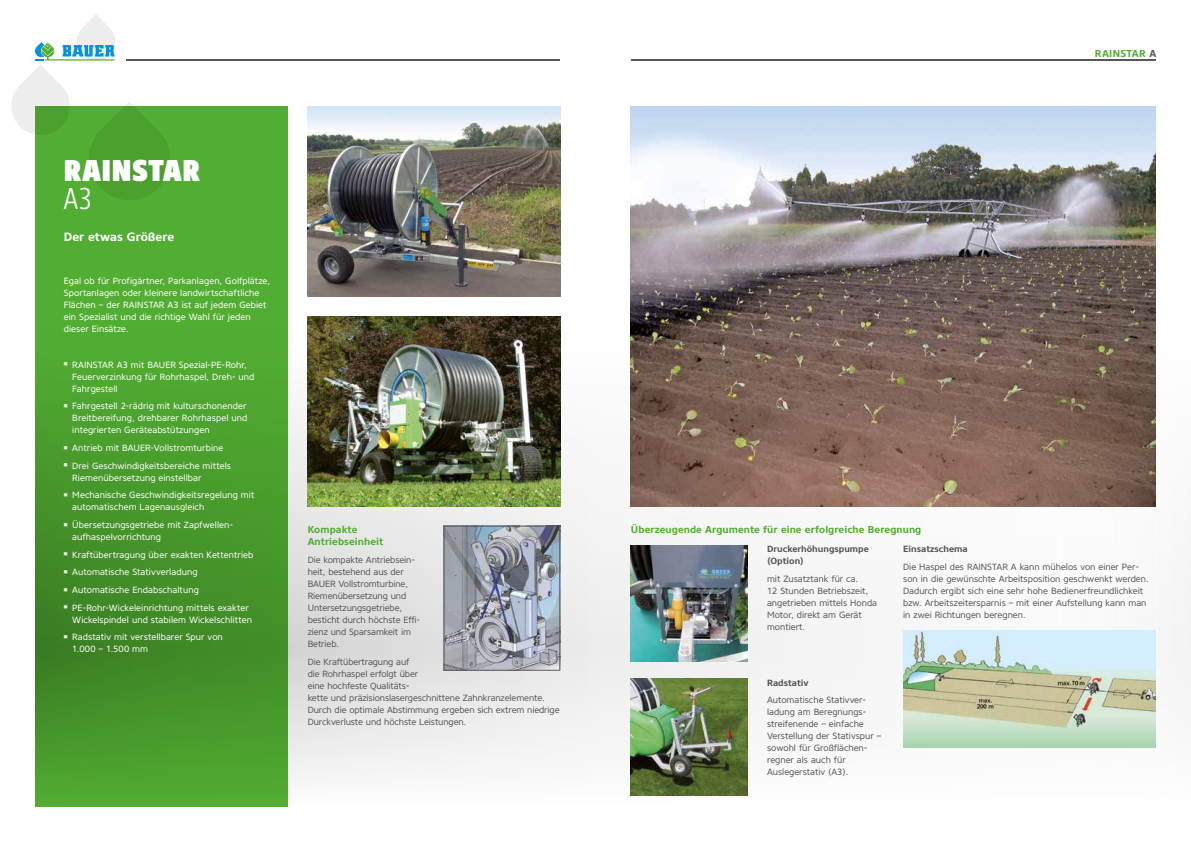
<style>
.page{position:relative;width:1191px;height:842px;background:#fff}
.page>*{position:absolute;margin:0;border:0;box-sizing:border-box;transform-origin:0 0}
.t1{font:900 30px "Core Sans NR97 Cn";letter-spacing:.015em;color:#fff}
.t2{font:300 30px "Core Sans NR37 Cn";color:#fff}
.t3{font:700 12px "Core Sans NR65";color:#fff}
.t4{font:700 10px "Core Sans NR65";letter-spacing:.005em;color:#52ae32}
.t5{font:700 10px "Core Sans NR65";letter-spacing:.025em;color:#52ae32}
.t6{font:9px/12px "Core Sans NR45";letter-spacing:-.005em;color:#575756}
.t7{font:9px/12px "Core Sans NR45";letter-spacing:.01em;color:#fff}
.t8{font:700 9px/12px "Core Sans NR65";color:#575756}
.s1{color:#575756}
</style>
<div class="page">
<div style="left:28px;top:320px;width:1163px;height:487px;background:#575756;opacity:.16"></div>
<svg style="left:35px;top:106px;width:253px;height:700px;background:#4a9f2d"></svg>
<img style="left:631px;top:679px;width:116px;height:116px">
<img style="left:631px;top:546px;width:116px;height:116px">
<img style="left:903px;top:631px;width:252px;height:116px">
<img style="left:308px;top:106px;width:252px;height:190px">
<img style="left:308px;top:316px;width:252px;height:190px">
<img style="left:631px;top:106px;width:524px;height:400px">
<hr style="left:126px;top:59px;width:434px;height:2px;background:#575756">
<hr style="left:631px;top:59px;width:524px;height:2px;background:#575756">
<svg style="left:11px;top:15px;width:160px;height:186px"></svg>
<img style="left:446px;top:528px;width:112px;height:140px">
<div style="left:444px;top:526px;width:116px;height:144px;border:1px solid #575756"></div>
<p class="t5" style="left:1095px;top:47px;width:63px">RAINSTAR <span class="s1">A</span></p>
<h1 class="t1" style="left:64px;top:151px;width:137px">RAINSTAR</h1>
<h1 class="t2" style="left:64px;top:179px;width:30px">A3</h1>
<h2 class="t3" style="left:64px;top:229px;width:112px">Der etwas Größere</h2>
<p class="t7" style="left:64px;top:275px;width:208px">Egal ob für Profigärtner, Parkanlagen, Golfplätze, Sportanlagen oder kleinere landwirtschaftliche Flächen – der RAINSTAR A3 ist auf jedem Gebiet ein Spezialist und die richtige Wahl für jeden dieser Einsätze.</p>
<p class="t7" style="left:72px;top:359px;width:184px;text-indent:-9px"><sup>■</sup> RAINSTAR A3 mit BAUER Spezial-PE-Rohr,<br>Feuerverzinkung für Rohrhaspel, Dreh- und<br>Fahrgestell</p>
<p class="t7" style="left:72px;top:400px;width:177px;text-align:justify;text-indent:-9px"><sup>■</sup> Fahrgestell 2-rädrig mit kulturschonender Breitbereifung, drehbarer Rohrhaspel und integrierten Geräteabstützungen</p>
<p class="t7" style="left:64px;top:442px;width:161px"><sup>■</sup> Antrieb mit BAUER-Vollstromturbine</p>
<p class="t7" style="left:72px;top:460px;width:160px;text-indent:-9px"><sup>■</sup> Drei Geschwindigkeitsbereiche mittels<br>Riemenübersetzung einstellbar</p>
<p class="t7" style="left:72px;top:489px;width:184px;text-indent:-9px"><sup>■</sup> Mechanische Geschwindigkeitsregelung mit automatischem Lagenausgleich</p>
<p class="t7" style="left:72px;top:519px;width:162px;text-indent:-9px"><sup>■</sup> Übersetzungsgetriebe mit Zapfwellen&shy;aufhaspelvorrichtung</p>
<p class="t7" style="left:64px;top:549px;width:191px"><sup>■</sup> Kraftübertragung über exakten Kettentrieb</p>
<p class="t7" style="left:64px;top:566px;width:135px"><sup>■</sup> Automatische Stativverladung</p>
<p class="t7" style="left:64px;top:584px;width:137px"><sup>■</sup> Automatische Endabschaltung</p>
<p class="t7" style="left:72px;top:602px;width:181px;text-indent:-9px"><sup>■</sup> PE-Rohr-Wickeleinrichtung mittels exakter<br>Wickelspindel und stabilem Wickelschlitten</p>
<p class="t7" style="left:72px;top:631px;width:152px;text-indent:-9px"><sup>■</sup> Radstativ mit verstellbarer Spur von<br>1.000 – 1.500 mm</p>
<p class="t4" style="left:308px;top:523px;width:51px">Kompakte</p>
<p class="t4" style="left:631px;top:523px;width:292px">Überzeugende Argumente für eine erfolgreiche Beregnung</p>
<p class="t4" style="left:308px;top:535px;width:77px">Antriebseinheit</p>
<p class="t6" style="left:308px;top:554px;width:114px">Die kompakte Antriebsein&shy;heit, bestehend aus der<br>BAUER Vollstromturbine,<br>Riemenübersetzung und<br>Untersetzungsgetriebe, besticht durch höchste Effi&shy;zienz und Sparsamkeit im<br>Betrieb.</p>
<p class="t6" style="left:308px;top:655px;width:253px">Die Kraftübertragung auf<br>die Rohrhaspel erfolgt über<br>eine hochfeste Qualitäts-<br>kette und präzisionslasergeschnittene Zahnkranzelemente.<br>Durch die optimale Abstimmung ergeben sich extrem niedrige Durckverluste und höchste Leistungen.</p>
<p class="t8" style="left:767px;top:543px;width:103px">Druckerhöhungspumpe (Option)</p>
<p class="t6" style="left:767px;top:573px;width:112px">mit Zusatztank für ca.<br>12 Stunden Betriebszeit, angetrieben mittels Honda<br>Motor, direkt am Gerät montiert.</p>
<p class="t8" style="left:903px;top:543px;width:66px">Einsatzschema</p>
<p class="t6" style="left:903px;top:561px;width:247px">Die Haspel des RAINSTAR A kann mühelos von einer Per&shy;son in die gewünschte Arbeitsposition geschwenkt werden.<br>Dadurch ergibt sich eine sehr hohe Bedienerfreundlichkeit bzw. Arbeitszeitersparnis – mit einer Aufstellung kann man in zwei Richtungen beregnen.</p>
<p class="t8" style="left:767px;top:676px;width:43px">Radstativ</p>
<p class="t6" style="left:767px;top:694px;width:116px">Automatische Stativver&shy;ladung am Beregnungs&shy;streifenende – einfache<br>Verstellung der Stativspur – sowohl für Großflächen&shy;regner als auch für<br>Auslegerstativ (A3).</p>
</div>
